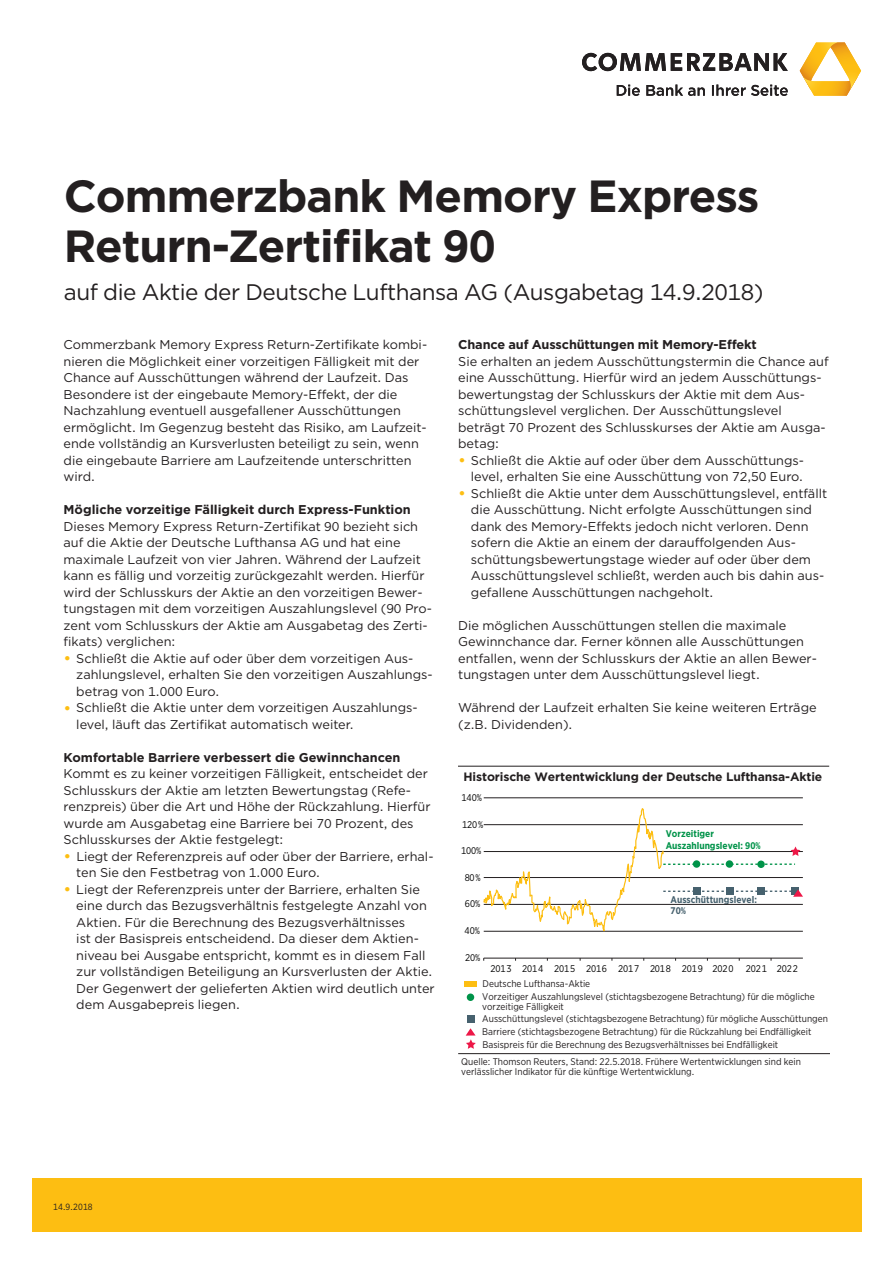
<style>
.page{position:relative;width:893px;height:1263px;background:#fff}
.page>*{position:absolute;margin:0;border:0;box-sizing:border-box;transform-origin:0 0}
.HL1_Goth_Bold_30pt_s{font:700 45px/49.5px "Gotham";letter-spacing:-.02em;color:#231f20}
.SL_Goth_Book_15pt_au{font:22.5px "Gotham";letter-spacing:-.02em;color:#231f20}
.COPY_Goth_Book_8_5pt{font:12.75px/16.5px "Gotham";color:#231f20}
.ZHL2_Goth_Bold_8_5pt{font:700 12.75px "Gotham";color:#231f20}
.t1{font:700 12.15px "Gotham";letter-spacing:-.01em;color:#231f20}
.t2{font:9.75px/9.8px "Gotham Narrow";color:#231f20}
.t3{font:9.75px "Gotham Narrow";color:#000001}
.t4{font:700 9.75px/11.7px "Gotham Narrow";color:#009349}
.t5{font:700 9.75px/11.7px "Gotham Narrow";color:#46616e}
.t6{font:9px "Gotham Narrow";letter-spacing:.02em;color:#231f20}
.s1{font-size:16.5px;color:#fdbe12}
</style>
<div class="page">
<div style="left:32px;top:1178px;width:829px;height:53px;background:#fdbe12"></div>
<svg style="left:582px;top:53px;width:206px;height:18px"></svg>
<svg style="left:800px;top:43px;width:61px;height:53px"></svg>
<svg style="left:617px;top:85px;width:171px;height:11px"></svg>
<div style="left:464px;top:981px;width:13px;height:6px;background:#fdbe12"></div>
<div style="left:467px;top:993px;width:7px;height:8px;background:#009349;border-radius:50%"></div>
<div style="left:467px;top:1015px;width:7px;height:8px;background:#46616e"></div>
<hr style="left:458px;top:766px;width:371px;height:1px;background:#231f20">
<hr style="left:458px;top:1053px;width:371px;height:1px;background:#231f20">
<svg style="left:466px;top:1028px;width:10px;height:21px"></svg>
<hr style="left:484px;top:797px;width:319px;height:1px;background:#231f20">
<hr style="left:484px;top:958px;width:319px;height:1px;background:#231f20">
<svg style="left:483px;top:808px;width:320px;height:124px"></svg>
<p class="HL1_Goth_Bold_30pt_s" style="left:64px;top:171px;width:697px">Commerzbank Memory Express<br>Return-Zertifikat 90</p>
<p class="SL_Goth_Book_15pt_au" style="left:64px;top:278px;width:701px">auf die Aktie der Deutsche Lufthansa AG (Ausgabetag 14.9.2018)</p>
<p class="COPY_Goth_Book_8_5pt" style="left:64px;top:336px;width:365px">Commerzbank Memory Express Return-Zertifikate kombi&shy;nieren die Möglichkeit einer vorzeitigen Fälligkeit mit der Chance auf Ausschüttungen während der Laufzeit. Das Besondere ist der eingebaute Memory-Effekt, der die Nachzahlung eventuell ausgefallener Ausschüttungen ermöglicht. Im Gegenzug besteht das Risiko, am Laufzeit&shy;ende vollständig an Kursverlusten beteiligt zu sein, wenn die eingebaute Barriere am Laufzeitende unterschritten wird.</p>
<p class="ZHL2_Goth_Bold_8_5pt" style="left:64px;top:501px;width:349px">Mögliche vorzeitige Fälligkeit durch Express-Funktion</p>
<p class="COPY_Goth_Book_8_5pt" style="left:64px;top:518px;width:370px">Dieses Memory Express Return-Zertifikat 90 bezieht sich auf die Aktie der Deutsche Lufthansa AG und hat eine maximale Laufzeit von vier Jahren. Während der Laufzeit kann es fällig und vorzeitig zurückgezahlt werden. Hierfür wird der Schlusskurs der Aktie an den vorzeitigen Bewer&shy;tungstagen mit dem vorzeitigen Auszahlungslevel (90 Pro&shy;zent vom Schlusskurs der Aktie am Ausgabetag des Zerti&shy;fikats) verglichen:</p>
<p class="COPY_Goth_Book_8_5pt" style="left:76px;top:650px;width:356px;text-indent:-13px"><span class="s1">•</span> Schließt die Aktie auf oder über dem vorzeitigen Aus&shy;zahlungslevel, erhalten Sie den vorzeitigen Auszahlungs&shy;betrag von 1.000 Euro.</p>
<p class="COPY_Goth_Book_8_5pt" style="left:76px;top:699px;width:341px;text-indent:-13px"><span class="s1">•</span> Schließt die Aktie unter dem vorzeitigen Auszahlungs&shy;level, läuft das Zertifikat automatisch weiter.</p>
<p class="ZHL2_Goth_Bold_8_5pt" style="left:64px;top:749px;width:338px">Komfortable Barriere verbessert die Gewinnchancen</p>
<p class="COPY_Goth_Book_8_5pt" style="left:64px;top:765px;width:368px">Kommt es zu keiner vorzeitigen Fälligkeit, entscheidet der Schlusskurs der Aktie am letzten Bewertungstag (Refe&shy;renzpreis) über die Art und Höhe der Rückzahlung. Hierfür wurde am Ausgabetag eine Barriere bei 70 Prozent, des Schlusskurses der Aktie festgelegt:</p>
<p class="COPY_Goth_Book_8_5pt" style="left:76px;top:848px;width:359px;text-indent:-13px"><span class="s1">•</span> Liegt der Referenzpreis auf oder über der Barriere, erhal&shy;ten Sie den Festbetrag von 1.000 Euro.</p>
<p class="COPY_Goth_Book_8_5pt" style="left:76px;top:881px;width:360px;text-indent:-13px"><span class="s1">•</span> Liegt der Referenzpreis unter der Barriere, erhalten Sie eine durch das Bezugsverhältnis festgelegte Anzahl von Aktien. Für die Berechnung des Bezugsverhältnisses<br>ist der Basispreis entscheidend. Da dieser dem Aktien&shy;niveau bei Ausgabe entspricht, kommt es in diesem Fall zur vollständigen Beteiligung an Kursverlusten der Aktie.<br>Der Gegenwert der gelieferten Aktien wird deutlich unter dem Ausgabepreis liegen.</p>
<p class="ZHL2_Goth_Bold_8_5pt" style="left:458px;top:336px;width:300px">Chance auf Ausschüttungen mit Memory-Effekt</p>
<p class="COPY_Goth_Book_8_5pt" style="left:458px;top:353px;width:372px">Sie erhalten an jedem Ausschüttungstermin die Chance auf eine Ausschüttung. Hierfür wird an jedem Ausschüttungs&shy;bewertungstag der Schlusskurs der Aktie mit dem Aus&shy;schüttungslevel verglichen. Der Ausschüttungslevel beträgt 70 Prozent des Schlusskurses der Aktie am Ausga&shy;betag:</p>
<p class="COPY_Goth_Book_8_5pt" style="left:458px;top:452px;width:346px;text-align:right"><span class="s1">•</span> Schließt die Aktie auf oder über dem Ausschüttungs&shy;level, erhalten Sie eine Ausschüttung von 72,50 Euro.</p>
<p class="COPY_Goth_Book_8_5pt" style="left:471px;top:485px;width:358px;text-indent:-13px"><span class="s1">•</span> Schließt die Aktie unter dem Ausschüttungslevel, entfällt die Ausschüttung. Nicht erfolgte Ausschüttungen sind dank des Memory-Effekts jedoch nicht verloren. Denn sofern die Aktie an einem der darauffolgenden Aus&shy;schüttungsbewertungstage wieder auf oder über dem Ausschüttungslevel schließt, werden auch bis dahin aus&shy;gefallene Ausschüttungen nachgeholt.</p>
<p class="COPY_Goth_Book_8_5pt" style="left:458px;top:617px;width:360px">Die möglichen Ausschüttungen stellen die maximale Gewinnchance dar. Ferner können alle Ausschüttungen entfallen, wenn der Schlusskurs der Aktie an allen Bewer&shy;tungstagen unter dem Ausschüttungslevel liegt.</p>
<p class="COPY_Goth_Book_8_5pt" style="left:458px;top:699px;width:360px">Während der Laufzeit erhalten Sie keine weiteren Erträge (z.B. Dividenden).</p>
<p class="t1" style="left:464px;top:769px;width:360px">Historische Wertentwicklung der Deutsche Lufthansa-Aktie</p>
<p class="t3" style="left:462px;top:791px;width:22px">140%</p>
<p class="t3" style="left:462px;top:818px;width:23px">120%</p>
<p class="t3" style="left:461px;top:845px;width:22px">100%</p>
<p class="t3" style="left:465px;top:871px;width:17px">80%</p>
<p class="t3" style="left:465px;top:898px;width:17px">60%</p>
<p class="t3" style="left:465px;top:924px;width:17px">40%</p>
<p class="t3" style="left:465px;top:951px;width:17px">20%</p>
<p class="t4" style="left:666px;top:828px;width:96px">Vorzeitiger<br>Auszahlungslevel: 90%</p>
<p class="t5" style="left:671px;top:893px;width:88px">Ausschüttungslevel:<br>70%</p>
<p class="t3" style="left:491px;top:962px;width:244px">2013 2014 2015 2016 2017 2018 2019 2020</p>
<p class="t3" style="left:746px;top:962px;width:53px">2021 2022</p>
<p class="t2" style="left:483px;top:978px;width:109px">Deutsche Lufthansa-Aktie</p>
<p class="t2" style="left:482px;top:992px;width:334px">Vorzeitiger Auszahlungslevel (stichtagsbezogene Betrachtung) für die mögliche vorzeitige Fälligkeit</p>
<p class="t2" style="left:482px;top:1012px;width:347px;line-height:12.9px">Ausschüttungslevel (stichtagsbezogene Betrachtung) für mögliche Ausschüttungen<br>Barriere (stichtagsbezogene Betrachtung) für die Rückzahlung bei Endfälligkeit<br>Basispreis für die Berechnung des Bezugsverhältnisses bei Endfälligkeit</p>
<p class="t2" style="left:461px;top:1056px;width:341px">Quelle: Thomson Reuters, Stand: 22.5.2018. Frühere Wertentwicklungen sind kein verlässlicher Indikator für die künftige Wertentwicklung.</p>
<p class="t6" style="left:53px;top:1201px;width:41px">14.9.2018</p>
<p class="t6" style="left:66px;top:1201px;width:34px">09.2018</p>
</div>
